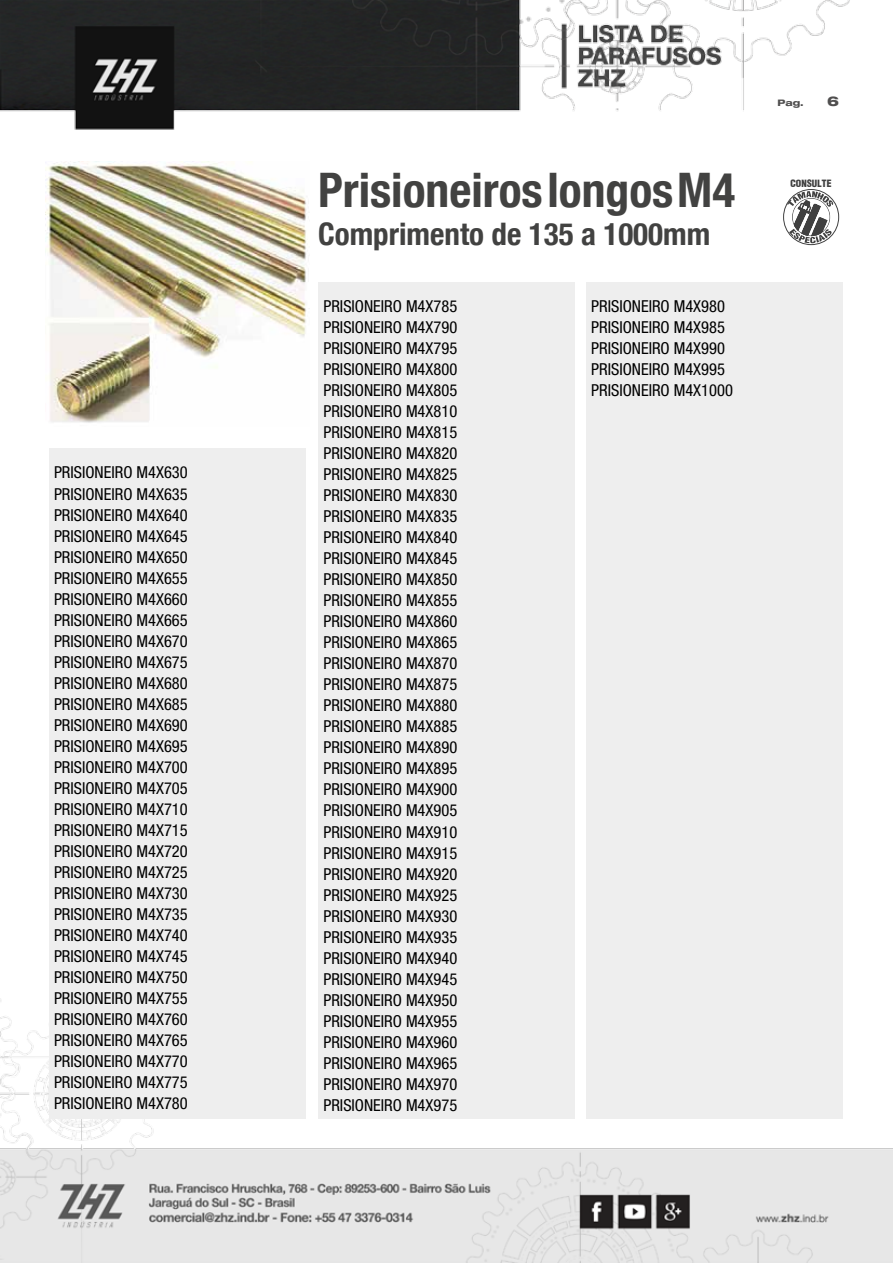
<style>
.page{position:relative;width:893px;height:1263px;background:#fff}
.page>*{position:absolute;margin:0;border:0;box-sizing:border-box;transform-origin:0 0}
.t1{font:700 condensed 47.55px "Helvetica Neue";color:#424241}
.t2{font:700 condensed 31.05px "Helvetica Neue";color:#424241}
.t3{font:condensed 16.5px/21px "Helvetica Neue LT Pro";color:#000;text-align:justify}
.t4{font:800 expanded 13.5px "Helvetica Neue LT Pro";color:#504f4f}
.t5{font:10.95px "Helvetica Condensed Black Se";color:#000}
.t6{font:800 expanded 9px "Helvetica Neue LT Pro";color:#504f4f}
</style>
<div class="page">
<img style="left:0;top:0;width:893px;height:1263px">
<div style="left:586px;top:282px;width:256px;height:836px;background:#eee"></div>
<div style="left:50px;top:448px;width:256px;height:670px;background:#eee"></div>
<div style="left:318px;top:282px;width:257px;height:836px;background:#eee"></div>
<img style="left:45px;top:162px;width:265px;height:264px">
<div style="left:783px;top:189px;width:56px;height:56px;border:1px solid #000;border-radius:50%"></div>
<svg style="left:787px;top:191px;width:46px;height:52px"></svg>
<div style="left:792px;top:198px;width:38px;height:38px;border:1px solid #000;border-radius:50%"></div>
<p class="t3" style="left:54px;top:462px;width:135px">PRISIONEIRO M4X630<br>PRISIONEIRO M4X635<br>PRISIONEIRO M4X640<br>PRISIONEIRO M4X645<br>PRISIONEIRO M4X650<br>PRISIONEIRO M4X655<br>PRISIONEIRO M4X660<br>PRISIONEIRO M4X665<br>PRISIONEIRO M4X670<br>PRISIONEIRO M4X675<br>PRISIONEIRO M4X680<br>PRISIONEIRO M4X685<br>PRISIONEIRO M4X690<br>PRISIONEIRO M4X695<br>PRISIONEIRO M4X700<br>PRISIONEIRO M4X705<br>PRISIONEIRO M4X710<br>PRISIONEIRO M4X715<br>PRISIONEIRO M4X720<br>PRISIONEIRO M4X725<br>PRISIONEIRO M4X730<br>PRISIONEIRO M4X735<br>PRISIONEIRO M4X740<br>PRISIONEIRO M4X745<br>PRISIONEIRO M4X750<br>PRISIONEIRO M4X755<br>PRISIONEIRO M4X760<br>PRISIONEIRO M4X765<br>PRISIONEIRO M4X770<br>PRISIONEIRO M4X775<br>PRISIONEIRO M4X780</p>
<h1 class="t1" style="left:318px;top:151px;width:419px">Prisioneiros longos M4</h1>
<h2 class="t2" style="left:318px;top:208px;width:394px">Comprimento de 135 a 1000mm</h2>
<p class="t3" style="left:323px;top:296px;width:135px">PRISIONEIRO M4X785<br>PRISIONEIRO M4X790<br>PRISIONEIRO M4X795<br>PRISIONEIRO M4X800<br>PRISIONEIRO M4X805<br>PRISIONEIRO M4X810<br>PRISIONEIRO M4X815<br>PRISIONEIRO M4X820<br>PRISIONEIRO M4X825<br>PRISIONEIRO M4X830<br>PRISIONEIRO M4X835<br>PRISIONEIRO M4X840<br>PRISIONEIRO M4X845<br>PRISIONEIRO M4X850<br>PRISIONEIRO M4X855<br>PRISIONEIRO M4X860<br>PRISIONEIRO M4X865<br>PRISIONEIRO M4X870<br>PRISIONEIRO M4X875<br>PRISIONEIRO M4X880<br>PRISIONEIRO M4X885<br>PRISIONEIRO M4X890<br>PRISIONEIRO M4X895<br>PRISIONEIRO M4X900<br>PRISIONEIRO M4X905<br>PRISIONEIRO M4X910<br>PRISIONEIRO M4X915<br>PRISIONEIRO M4X920<br>PRISIONEIRO M4X925<br>PRISIONEIRO M4X930<br>PRISIONEIRO M4X935<br>PRISIONEIRO M4X940<br>PRISIONEIRO M4X945<br>PRISIONEIRO M4X950<br>PRISIONEIRO M4X955<br>PRISIONEIRO M4X960<br>PRISIONEIRO M4X965<br>PRISIONEIRO M4X970<br>PRISIONEIRO M4X975</p>
<p class="t3" style="left:591px;top:296px;width:143px;text-align:left">PRISIONEIRO M4X980<br>PRISIONEIRO M4X985<br>PRISIONEIRO M4X990<br>PRISIONEIRO M4X995<br>PRISIONEIRO M4X1000</p>
<p class="t6" style="left:777px;top:97px;width:28px">Pag.</p>
<p class="t4" style="left:827px;top:93px;width:13px">6</p>
<p class="t5" style="left:790px;top:179px;width:43px">CONSULTE</p>
</div>
